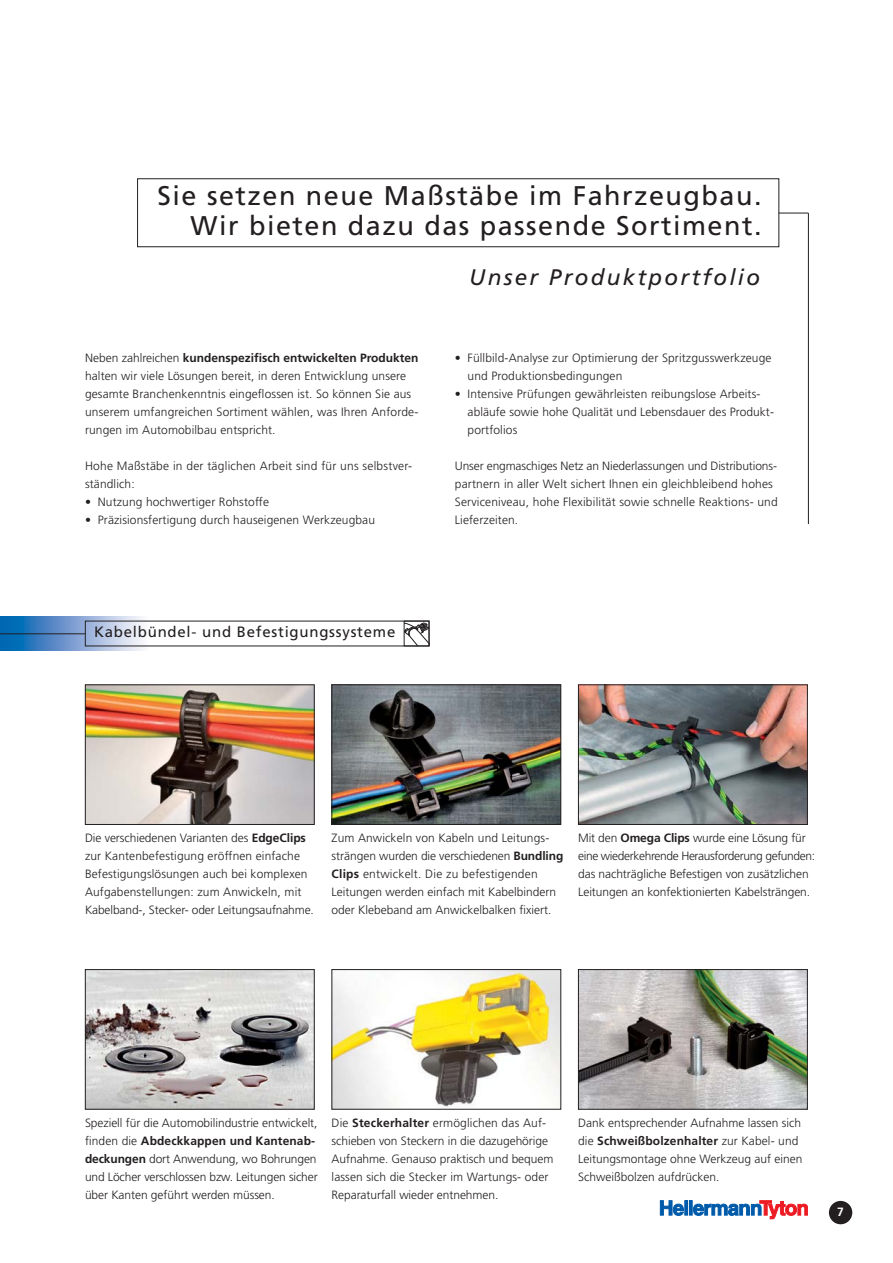
<style>
.page{position:relative;width:893px;height:1263px;background:#fff}
.page>*{position:absolute;margin:0;border:0;box-sizing:border-box;transform-origin:0 0}
.t1{font:27px/30px "Frutiger LT";letter-spacing:.055em;color:#231f20;text-align:right}
.t2{font:italic 22.5px "Frutiger LT";letter-spacing:.1em;color:#231f20}
.t3{font:15px "Frutiger LT";letter-spacing:.05em;color:#231f20}
.t4{font:300 12px/18px "Frutiger LT";letter-spacing:.01em;color:#231f20}
.t5{font:700 12px "Frutiger LT";color:#fff}
.s1{font-weight:700}
</style>
<div class="page">
<img style="left:0;top:617px;width:153px;height:34px">
<div style="left:829px;top:1201px;width:23px;height:23px;background:#231f20;border-radius:50%"></div>
<div style="left:684px;top:1200px;width:4px;height:15px;border:1px solid #005aaa"></div>
<div style="left:689px;top:1200px;width:3px;height:15px;border:1px solid #005aaa"></div>
<svg style="left:660px;top:1200px;width:27px;height:16px"></svg>
<svg style="left:693px;top:1200px;width:115px;height:19px"></svg>
<div style="left:137px;top:178px;width:642px;height:69px;border:1px solid #231f20"></div>
<hr style="left:778px;top:213px;width:30px;height:1px;background:#231f20">
<hr style="left:808px;top:213px;width:1px;height:311px;background:#231f20">
<hr style="left:0;top:634px;width:85px;height:1px;background:#231f20">
<svg style="left:406px;top:623px;width:21px;height:21px"></svg>
<div style="left:404px;top:621px;width:25px;height:25px;border:1px solid #231f20"></div>
<img style="left:87px;top:687px;width:226px;height:136px">
<div style="left:85px;top:685px;width:230px;height:140px;border:1px solid #231f20"></div>
<img style="left:334px;top:687px;width:225px;height:136px">
<div style="left:332px;top:685px;width:229px;height:140px;border:1px solid #231f20"></div>
<img style="left:580px;top:687px;width:226px;height:136px">
<div style="left:578px;top:685px;width:230px;height:140px;border:1px solid #231f20"></div>
<img style="left:87px;top:971px;width:226px;height:137px">
<div style="left:85px;top:969px;width:230px;height:141px;border:1px solid #231f20"></div>
<img style="left:334px;top:971px;width:225px;height:137px">
<div style="left:332px;top:969px;width:229px;height:141px;border:1px solid #231f20"></div>
<img style="left:580px;top:971px;width:226px;height:137px">
<div style="left:578px;top:969px;width:230px;height:141px;border:1px solid #231f20"></div>
<h1 class="t1" style="left:158px;top:182px;width:605px">Sie setzen neue Maßstäbe im Fahrzeugbau.<br>Wir bieten dazu das passende Sortiment.</h1>
<h2 class="t2" style="left:469px;top:267px;width:292px">Unser Produktportfolio</h2>
<p class="t4" style="left:85px;top:349px;width:335px">Neben zahlreichen <span class="s1">kundenspezifisch entwickelten Produkten </span>halten wir viele Lösungen bereit, in deren Entwicklung unsere gesamte Branchenkenntnis eingeflossen ist. So können Sie aus unserem umfangreichen Sortiment wählen, was Ihren Anforde&shy;rungen im Automobilbau entspricht.</p>
<p class="t4" style="left:85px;top:457px;width:328px">Hohe Maßstäbe in der täglichen Arbeit sind für uns selbstver&shy;ständlich:</p>
<p class="t4" style="left:85px;top:493px;width:185px">• Nutzung hochwertiger Rohstoffe</p>
<p class="t4" style="left:85px;top:511px;width:292px">• Präzisionsfertigung durch hauseigenen Werkzeugbau</p>
<p class="t4" style="left:468px;top:349px;width:305px;text-indent:-13px">• Füllbild-Analyse zur Optimierung der Spritzgusswerkzeuge und Produktionsbedingungen</p>
<p class="t4" style="left:468px;top:385px;width:308px;text-indent:-13px">• Intensive Prüfungen gewährleisten reibungslose Arbeits&shy;abläufe sowie hohe Qualität und Lebensdauer des Produkt - portfolios</p>
<p class="t4" style="left:455px;top:457px;width:324px">Unser engmaschiges Netz an Niederlassungen und Distri bu tion s - partnern in aller Welt sichert Ihnen ein gleichbleibend hohes Serviceniveau, hohe Flexibilität sowie schnelle Reaktions- und Lieferzeiten.</p>
<p class="t3" style="left:94px;top:625px;width:303px">Kabelbündel- und Befestigungssysteme</p>
<p class="t4" style="left:85px;top:830px;width:230px">Die verschiedenen Varianten des <span class="s1">EdgeClips </span>zur Kantenbefestigung eröffnen einfache Befestigungslösungen auch bei komplexen Aufgabenstellungen: zum Anwickeln, mit Kabelband-, Stecker- oder Leitungsaufnahme.</p>
<p class="t4" style="left:332px;top:830px;width:233px">Zum Anwickeln von Kabeln und Leitungs&shy;strän gen wurden die verschiedenen <span class="s1">Bundling Clips</span> entwickelt. Die zu befestigenden Leitungen werden einfach mit Kabelbin dern oder Klebeband am Anwickelbalken fixiert.</p>
<p class="t4" style="left:578px;top:830px;width:239px">Mit den <span class="s1">Omega Clips</span> wurde eine Lösung für eine wiederkehrende Herausforderung gefunden: das nachträgliche Befestigen von zusätzlichen Leitungen an konfektionierten Kabelsträngen.</p>
<p class="t4" style="left:85px;top:1114px;width:234px">Speziell für die Automobilindustrie entwickelt, finden die <span class="s1">Abdeckkappen und Kantenab&shy;deckungen</span> dort Anwendung, wo Bohrungen und Löcher verschlossen bzw. Leitungen sicher über Kanten geführt werden müssen.</p>
<p class="t4" style="left:332px;top:1114px;width:223px">Die <span class="s1">Steckerhalter</span> ermöglichen das Auf&shy;schieben von Steckern in die dazugehörige Aufnahme. Genauso praktisch und bequem lassen sich die Stecker im Wartungs- oder Reparaturfall wieder entnehmen.</p>
<p class="t4" style="left:578px;top:1114px;width:226px">Dank entsprechender Aufnahme lassen sich die <span class="s1">Schweißbolzenhalter</span> zur Kabel- und Leitungsmontage ohne Werk zeug auf einen Schweißbolzen aufdrücken.</p>
<p class="t5" style="left:837px;top:1207px;width:8px">7</p>
</div>
